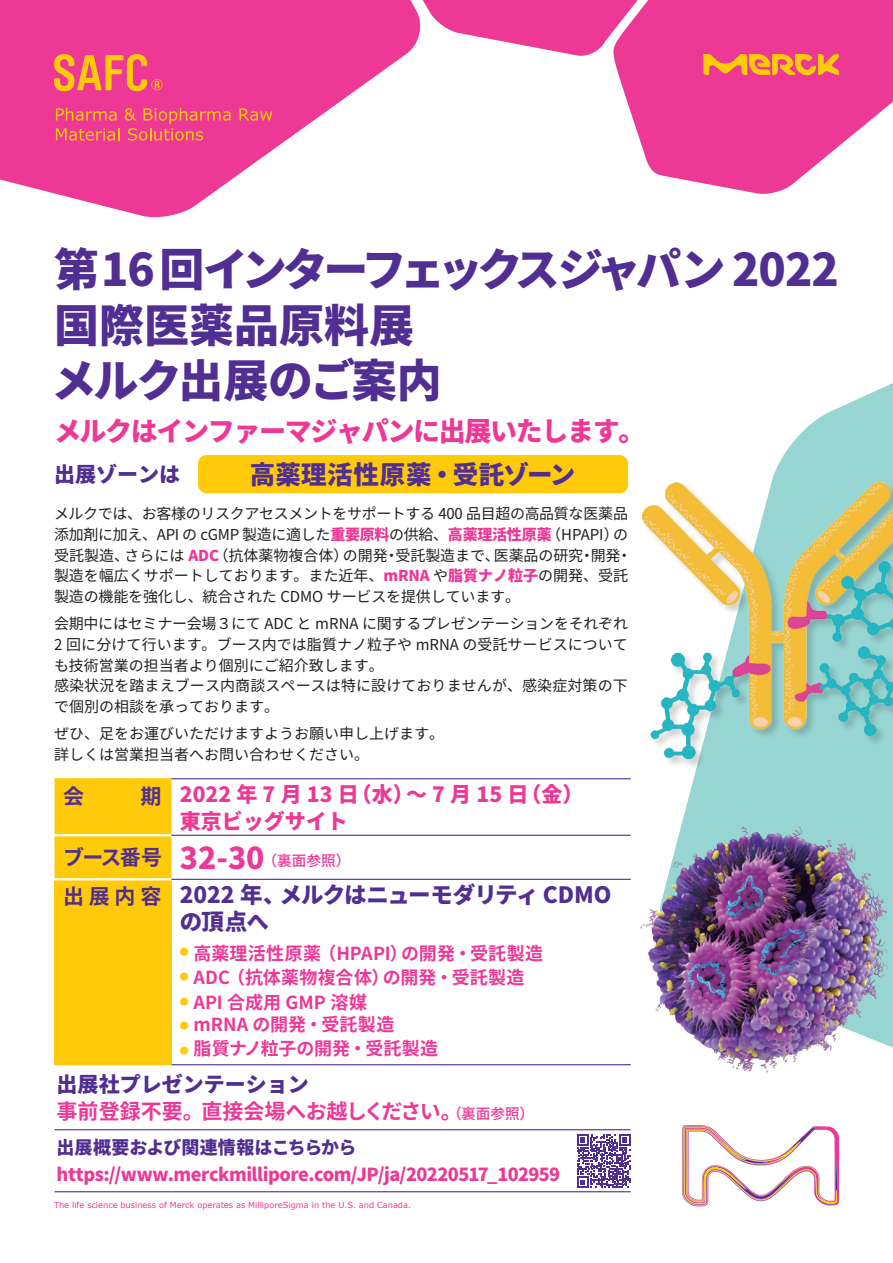
<style>
.page{position:relative;width:893px;height:1263px;background:#fff}
.page>*{position:absolute;margin:0;border:0;box-sizing:border-box;transform-origin:0 0}
.t1{font:900 45px/55.5px "Noto Sans CJ Kjp";letter-spacing:-.03em;color:#502e92}
.t2{font:900 30px "Noto Sans CJ Kjp";color:#ed3896}
.t3{font:900 27px "Noto Sans CJ Kjp";letter-spacing:-.05em;color:#ed3896}
.t4{font:900 25.5px "Noto Sans CJ Kjp";letter-spacing:.015em;color:#502e92}
.t5{font:900 22.5px "Noto Sans CJ Kjp";letter-spacing:-.025em;color:#502e92}
.t6{font:900 21px "Noto Sans CJ Kjp";color:#ed3896}
.t7{font:700 21px "Noto Sans CJ Kjp";color:#ed3896}
.t8{font:900 21px "Noto Sans CJ Kjp";color:#502e92}
.t9{font:700 21px "Noto Sans CJ Kjp";letter-spacing:.02em;color:#502e92}
.t10{font:700 18px "Noto Sans CJ Kjp";letter-spacing:.005em;color:#ed3896}
.t11{font:900 18px "Noto Sans CJ Kjp";letter-spacing:-.025em;color:#ed3896}
.t12{font:900 18px "Noto Sans CJ Kjp";letter-spacing:-.005em;color:#502e92}
.t13{font:15px/20.7px "Noto Sans CJ Kjp";color:#231f20}
.t14{font:15px/20.7px "Noto Sans CJ Kjp";letter-spacing:-.025em;color:#231f20;text-align:right}
.t15{font:15px "Noto Sans CJ Kjp";letter-spacing:-.02em;color:#231f20}
.t16{font:500 14.7px "Noto Sans CJ Kjp";color:#ed3896}
.t17{font:700 9px "Noto Sans CJ Kjp";color:#feca0a}
.t18{font:8.25px "Verdana";color:#ed3896}
.s1{font-weight:900;color:#ed3896}
.s2{font-weight:500;font-size:14.7px}
</style>
<div class="page">
<svg style="left:614px;top:0;width:279px;height:194px;fill:#ed3896"></svg>
<svg style="left:0;top:0;width:402px;height:218px;fill:#ed3896"></svg>
<svg style="left:378px;top:0;width:312px;height:57px"></svg>
<svg style="left:703px;top:54px;width:136px;height:21px;background:#f68d43"></svg>
<svg style="left:54px;top:54px;width:109px;height:37px;background:#f3735c"></svg>
<svg style="left:56px;top:108px;width:61px;height:13px"></svg>
<svg style="left:239px;top:108px;width:33px;height:13px"></svg>
<svg style="left:56px;top:128px;width:63px;height:13px"></svg>
<svg style="left:125px;top:108px;width:106px;height:33px;background:#f0547a"></svg>
<img style="left:681px;top:383px;width:212px;height:683px">
<div style="left:642px;top:482px;width:251px;height:288px;background:#231f20;opacity:.2"></div>
<img style="left:642px;top:482px;width:251px;height:277px">
<img style="left:640px;top:826px;width:106px;height:212px">
<div style="left:198px;top:455px;width:430px;height:38px;background:#feca0a;border-radius:9px"></div>
<div style="left:55px;top:779px;width:116px;height:285px;background:#feca0a"></div>
<hr style="left:55px;top:778px;width:116px;height:1px;background:#feca0a">
<hr style="left:54px;top:880px;width:1px;height:184px;background:#feca0a">
<hr style="left:171px;top:880px;width:1px;height:184px;background:#feca0a">
<hr style="left:54px;top:1064px;width:117px;height:1px;background:#feca0a">
<hr style="left:55px;top:834px;width:116px;height:2px;background:#fff">
<hr style="left:54px;top:878px;width:117px;height:2px;background:#fff">
<hr style="left:171px;top:778px;width:460px;height:1px;background:#502e92">
<hr style="left:171px;top:835px;width:460px;height:1px;background:#502e92">
<hr style="left:171px;top:879px;width:460px;height:1px;background:#502e92">
<hr style="left:171px;top:1064px;width:460px;height:1px;background:#502e92">
<hr style="left:55px;top:1129px;width:116px;height:1px;background:#502e92">
<hr style="left:171px;top:1129px;width:460px;height:1px;background:#502e92">
<hr style="left:55px;top:1191px;width:116px;height:1px;background:#502e92">
<hr style="left:171px;top:1191px;width:460px;height:1px;background:#502e92">
<svg style="left:577px;top:1134px;width:53px;height:54px"></svg>
<svg style="left:682px;top:1125px;width:157px;height:81px"></svg>
<h1 class="t1" style="left:51px;top:243px;width:789px">第16 回インターフェックスジャパン 2022国際医薬品原料展<br>メルク出展のご案内</h1>
<h3 class="t3" style="left:54px;top:415px;width:593px">メルクはインファーマジャパンに出展いたします。</h3>
<h3 class="t8" style="left:54px;top:463px;width:127px">出展ゾーンは</h3>
<h3 class="t4" style="left:250px;top:460px;width:327px">高薬理活性原薬・受託ゾーン</h3>
<p class="t14" style="left:54px;top:504px;width:576px">メルクでは、お客様のリスクアセスメントをサポートする 400 品目超の高品質な医薬品の</p>
<p class="t15" style="left:54px;top:526px;width:499px">添加剤に加え、API の cGMP 製造に適した<span class="s1">重要原料</span>の供給、<span class="s1">高薬理活性原薬</span></p>
<p class="t13" style="left:546px;top:524px;width:74px">（HPAPI）</p>
<p class="t13" style="left:214px;top:545px;width:136px">（抗体薬物複合体）</p>
<p class="t13" style="left:54px;top:545px;width:575px">受託製造、<br>製造を幅広くサポートしております。また近年、<span class="s1">mRNA</span> や<span class="s1">脂質ナノ粒子</span>の開発、受託製造の機能を強化し、統合された CDMO サービスを提供しています。</p>
<p class="t13" style="left:54px;top:614px;width:575px">会期中にはセミナー会場３にて ADC と mRNA に関するプレゼンテーションをそれぞれ2 回に分けて行います。ブース内では脂質ナノ粒子や mRNA の受託サービスについても技術営業の担当者より個別にご紹介致します。<br>感染状況を踏まえブース内商談スペースは特に設けておりませんが、感染症対策の下で個別の相談を承っております。</p>
<p class="t13" style="left:54px;top:723px;width:391px">ぜひ、足をお運びいただけますようお願い申し上げます。詳しくは営業担当者へお問い合わせください。</p>
<p class="t13" style="left:395px;top:545px;width:106px">受託製造まで、</p>
<p class="t13" style="left:494px;top:545px;width:91px">医薬品の研究</p>
<p class="t13" style="left:343px;top:545px;width:47px">の開発</p>
<p class="t13" style="left:591px;top:545px;width:31px">開発</p>
<p class="t13" style="left:125px;top:545px;width:96px">さらには <span class="s1">ADC</span></p>
<p class="t13" style="left:384px;top:545px;width:16px">・</p>
<p class="t13" style="left:579px;top:545px;width:16px">・</p>
<p class="t13" style="left:617px;top:545px;width:16px">・</p>
<h3 class="t9" style="left:140px;top:784px;width:23px">期</h3>
<h3 class="t6" style="left:180px;top:782px;width:180px">2022 年 7 月 13 日</h3>
<h3 class="t6" style="left:351px;top:782px;width:179px">（水）～ 7 月 15 日</h3>
<h3 class="t6" style="left:520px;top:782px;width:64px">（金(</h3>
<h3 class="t9" style="left:63px;top:846px;width:101px">ブース番号</h3>
<h3 class="t6" style="left:180px;top:809px;width:169px">東京ビッグサイト</h3>
<p class="t16" style="left:262px;top:852px;width:90px">（裏面参照(</p>
<h2 class="t2" style="left:180px;top:841px;width:86px">32-30</h2>
<h3 class="t9" style="left:63px;top:885px;width:100px">出展内容</h3>
<h3 class="t5" style="left:180px;top:882px;width:107px">2022 年、</h3>
<h3 class="t5" style="left:280px;top:882px;width:333px">メルクはニューモダリティ CDMO</h3>
<h3 class="t5" style="left:180px;top:909px;width:91px">の頂点へ</h3>
<p class="t10" style="left:193px;top:943px;width:216px">高薬理活性原薬（HPAPI）</p>
<p class="t10" style="left:401px;top:943px;width:143px">の開発・受託製造</p>
<p class="t17" style="left:180px;top:947px;width:10px">●</p>
<p class="t10" style="left:193px;top:968px;width:197px">ADC（抗体薬物複合体）</p>
<p class="t10" style="left:383px;top:968px;width:143px">の開発・受託製造</p>
<p class="t17" style="left:180px;top:971px;width:10px">●</p>
<p class="t10" style="left:193px;top:992px;width:175px">API 合成用 GMP 溶媒</p>
<p class="t17" style="left:180px;top:996px;width:10px">●</p>
<p class="t10" style="left:193px;top:1014px;width:202px">mRNA の開発・受託製造</p>
<p class="t17" style="left:180px;top:1021px;width:10px">●</p>
<p class="t10" style="left:193px;top:1038px;width:246px">脂質ナノ粒子の開発・受託製造</p>
<p class="t17" style="left:180px;top:1045px;width:10px">●</p>
<h3 class="t8" style="left:57px;top:1072px;width:254px">出展社プレゼンテーション</h3>
<h3 class="t7" style="left:57px;top:1099px;width:407px">事前登録不要。直接会場へお越しください。<span class="s2">（</span></h3>
<p class="t12" style="left:57px;top:1137px;width:301px">出展概要および関連情報はこちらから</p>
<p class="t11" style="left:57px;top:1164px;width:505px">https://www.merckmillipore.com/JP/ja/20220517_102959</p>
<p class="t16" style="left:461px;top:1105px;width:74px">裏面参照(</p>
<p class="t18" style="left:54px;top:1199px;width:359px">The life science business of Merck operates as MilliporeSigma in the U S. . and Canada.</p>
</div>
